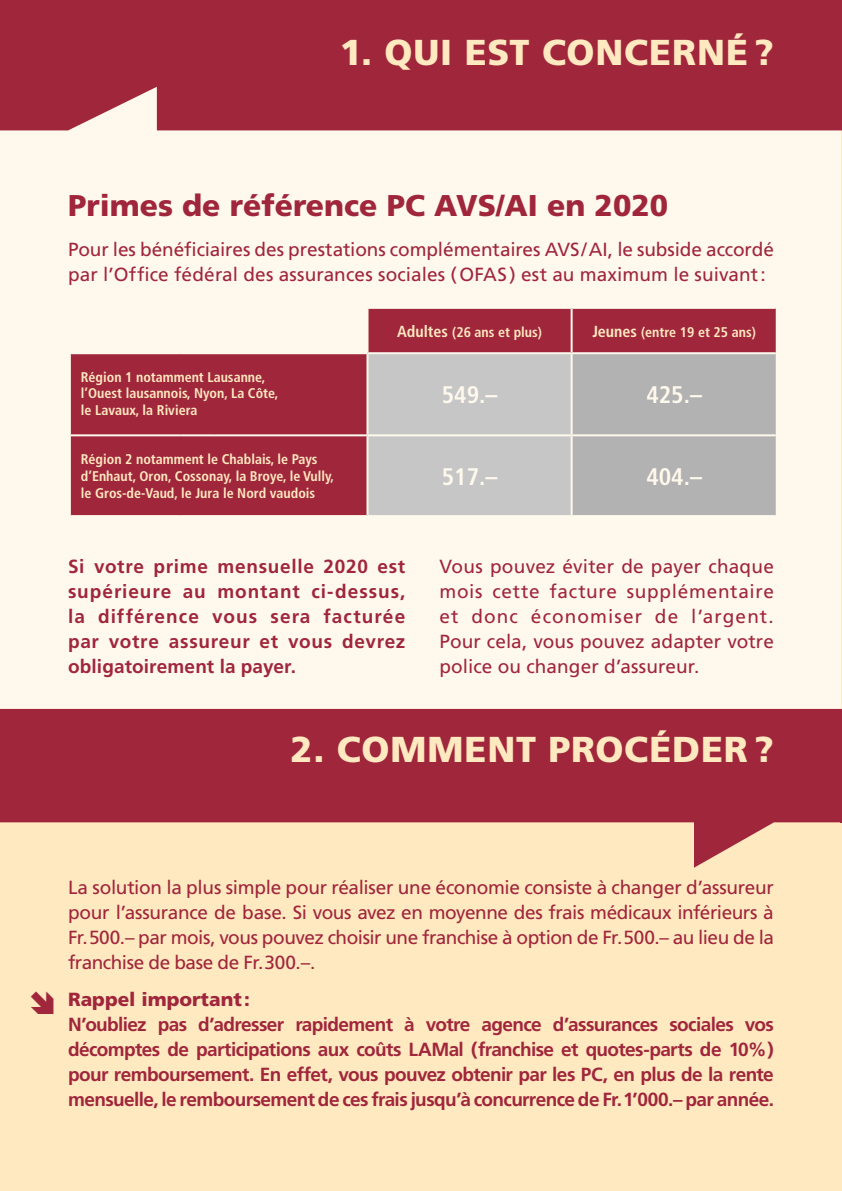
<style>
.page{position:relative;width:842px;height:1191px;background:#fff}
.page>*{position:absolute;margin:0;border:0;box-sizing:border-box;transform-origin:0 0}
.titre{font:900 36px "Frutiger";letter-spacing:.02em;color:#ffe9c0}
.t1{font:900 30px "Frutiger";color:#a0263c}
.t2{font:700 condensed 24px "Frutiger";color:#fff9ed}
.texte{font:19px/25px "Frutiger";color:#a0263c;text-align:justify}
.sous_titre{font:700 19px/25px "Frutiger";letter-spacing:-.01em;color:#a0263c;text-align:justify}
.t3{font:900 19px "Frutiger";color:#a0263c}
.t4{font:700 condensed 14px/16.8px "Frutiger";color:#ffe9c0}
.s1{font-size:16px}
</style>
<div class="page">
<div style="left:0;top:0;width:842px;height:758px;background:#fff9ed"></div>
<div style="left:0;top:742px;width:842px;height:449px;background:#ffe9c0"></div>
<hr style="left:841px;top:750px;width:1px;height:441px;background:#fff9ed">
<div style="left:0;top:0;width:842px;height:130px;background:#a0263c"></div>
<svg style="left:0;top:709px;width:842px;height:158px;fill:#a0263c"></svg>
<svg style="left:71px;top:309px;width:705px;height:206px;fill:#a0263c"></svg>
<svg style="left:368px;top:354px;width:408px;height:161px;background:#bdbcbc"></svg>
<hr style="left:366px;top:309px;width:2px;height:43px;background:#fff9ed">
<hr style="left:571px;top:309px;width:2px;height:43px;background:#fff9ed">
<hr style="left:367px;top:352px;width:205px;height:2px;background:#fff9ed">
<hr style="left:572px;top:352px;width:204px;height:2px;background:#fff9ed">
<hr style="left:571px;top:354px;width:2px;height:80px;background:#fff9ed">
<hr style="left:367px;top:434px;width:205px;height:2px;background:#fff9ed">
<hr style="left:572px;top:434px;width:204px;height:2px;background:#fff9ed">
<hr style="left:571px;top:436px;width:2px;height:79px;background:#fff9ed">
<hr style="left:71px;top:352px;width:109px;height:2px;background:#fff9ed">
<hr style="left:180px;top:352px;width:187px;height:2px;background:#fff9ed">
<hr style="left:366px;top:354px;width:2px;height:80px;background:#fff9ed">
<hr style="left:71px;top:434px;width:109px;height:2px;background:#fff9ed">
<hr style="left:180px;top:434px;width:187px;height:2px;background:#fff9ed">
<hr style="left:366px;top:436px;width:2px;height:79px;background:#fff9ed">
<p class="titre" style="left:340px;top:31px;width:436px">1. QUI EST CONCERNÉ ?</p>
<p class="t1" style="left:68px;top:187px;width:601px">Primes de référence PC AVS/AI en 2020</p>
<p class="texte" style="left:68px;top:236px;width:707px">Pour les bénéficiaires des prestations complémentaires AVS/AI, le subside accordé par l’Office fédéral des assurances sociales (OFAS) est au maximum le suivant:</p>
<p class="t4" style="left:81px;top:368px;width:199px">Région 1 notamment Lausanne, l’Ouest lausannois, Nyon, La Côte, le Lavaux, la Riviera</p>
<p class="t4" style="left:81px;top:451px;width:255px">Région 2 notamment le Chablais, le Pays d’Enhaut, Oron, Cossonay, la Broye, le Vully, le Gros-de-Vaud, le Jura le Nord vaudois</p>
<p class="t4" style="left:397px;top:323px;width:146px"><span class="s1">Adultes</span> (26 ans et plus)</p>
<p class="t4" style="left:592px;top:323px;width:165px"><span class="s1">Jeunes</span> (entre 19 et 25 ans)</p>
<p class="t2" style="left:442px;top:381px;width:57px">549.–</p>
<p class="t2" style="left:646px;top:381px;width:57px">425.–</p>
<p class="t2" style="left:442px;top:462px;width:57px">517.–</p>
<p class="t2" style="left:646px;top:462px;width:57px">404.–</p>
<p class="sous_titre" style="left:68px;top:554px;width:339px">Si votre prime mensuelle 2020 est supérieure au montant ci-dessus, la différence vous sera facturée par votre assureur et vous devrez obligatoirement la payer.</p>
<p class="texte" style="left:439px;top:554px;width:336px">Vous pouvez éviter de payer chaque mois cette facture supplémentaire et donc économiser de l’argent.<br>Pour cela, vous pouvez adapter votre police ou changer d’assureur.</p>
<p class="titre" style="left:291px;top:727px;width:485px">2. COMMENT PROCÉDER?</p>
<p class="texte" style="left:68px;top:875px;width:707px">La solution la plus simple pour réaliser une économie consiste à changer d’assureur pour l’assurance de base. Si vous avez en moyenne des frais médicaux inférieurs à Fr.500.– par mois, vous pouvez choisir une franchise à option de Fr.500.– au lieu de la franchise de base de Fr.300.–.</p>
<p class="t3" style="left:28px;top:988px;width:223px">➔ Rappel important :</p>
<p class="sous_titre" style="left:68px;top:1012px;width:707px">N’oubliez pas d’adresser rapidement à votre agence d’assurances sociales vos décomptes de participations aux coûts LAMal (franchise et quotes-parts de 10%) pour remboursement. En effet, vous pouvez obtenir par les PC, en plus de la rente mensuelle, le remboursement de ces frais jusqu’à concurrence de Fr.1’000.– par année.</p>
</div>
